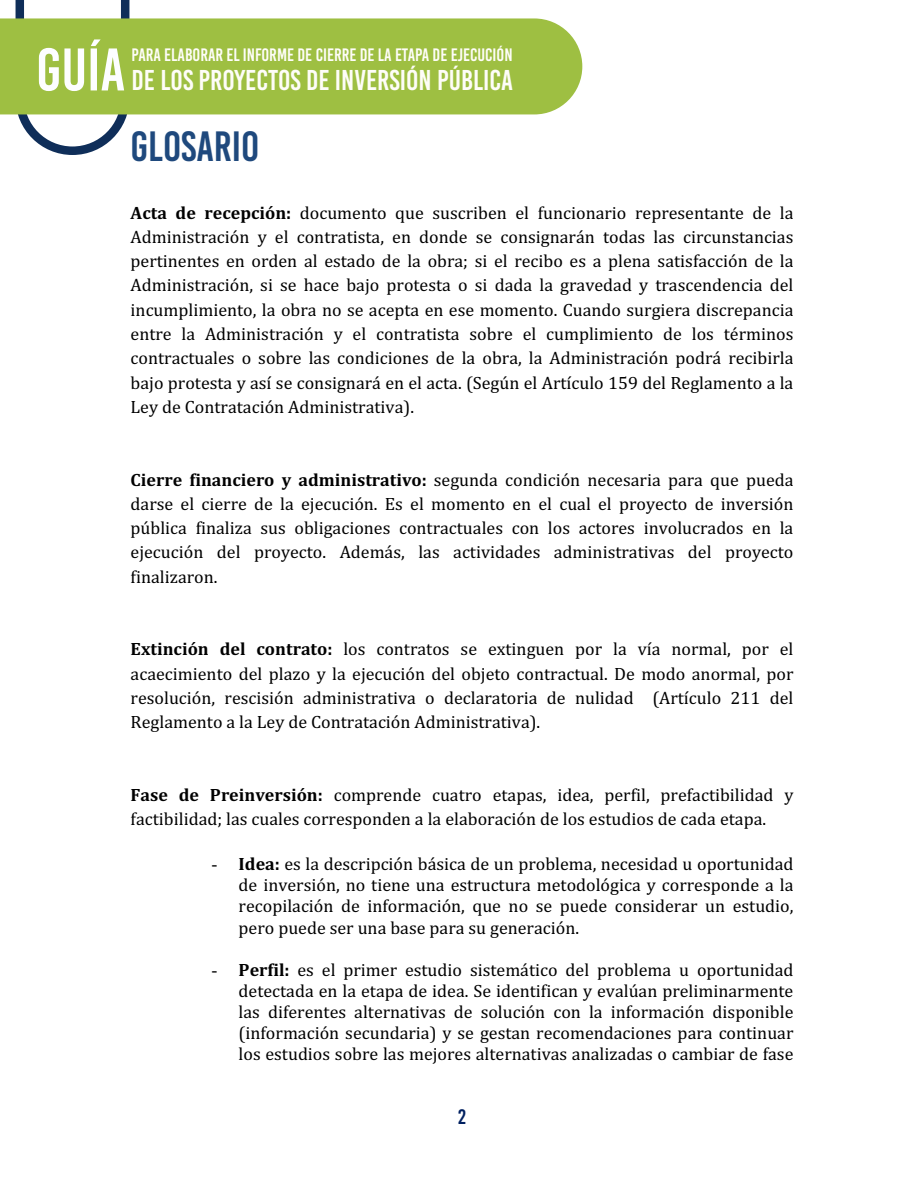
<style>
.page{position:relative;width:918px;height:1188px;background:#fff}
.page>*{position:absolute;margin:0;border:0;box-sizing:border-box;transform-origin:0 0}
.t1{font:60px "Bebas Kai";color:#fdfeff}
.t2{font:42.15px "Bebas Kai";color:#1f497d}
.t3{font:28.65px "Bebas Kai";color:#fefdf8}
.t4{font:20.85px "Bebas Kai";color:#002060}
.t5{font:18px/24.3px "Cambria";color:#000;text-align:justify}
.t6{font:18px "Bebas Kai";color:#fefdf8}
.s1{font-weight:700}
.s2{font-family:"Times New Roman"}
</style>
<div class="page">
<svg style="left:16px;top:0;width:113px;height:155px"></svg>
<div style="left:0;top:18px;width:582px;height:96px;background:#9ebf42"></div>
<h1 class="t1" style="left:36px;top:37px;width:91px">GUÍA</h1>
<p class="t6" style="left:132px;top:45px;width:383px">PARA ELABORAR EL INFORME DE CIERRE DE LA ETAPA DE EJECUCIÓN</p>
<h3 class="t3" style="left:132px;top:65px;width:383px">DE LOS PROYECTOS DE INVERSIÓN PÚBLICA</h3>
<h2 class="t2" style="left:131px;top:124px;width:130px">GLOSARIO</h2>
<p class="t5" style="left:131px;top:200px;width:664px"><span class="s1">Acta de recepción:</span> documento que suscriben el funcionario representante de la Administración y el contratista, en donde se consignarán todas las circunstancias pertinentes en orden al estado de la obra; si el recibo es a plena satisfacción de la Administración, si se hace bajo protesta o si dada la gravedad y trascendencia del incumplimiento, la obra no se acepta en ese momento. Cuando surgiera discrepancia entre la Administración y el contratista sobre el cumplimiento de los términos contractuales o sobre las condiciones de la obra, la Administración podrá recibirla bajo protesta y así se consignará en el acta. (Según el Artículo 159 del Reglamento a la Ley de Contratación Administrativa).</p>
<p class="t5" style="left:131px;top:467px;width:664px"><span class="s1">Cierre financiero y administrativo:</span> segunda condición necesaria para que pueda darse el cierre de la ejecución. Es el momento en el cual el proyecto de inversión pública finaliza sus obligaciones contractuales con los actores involucrados en la ejecución del proyecto. Además, las actividades administrativas del proyecto finalizaron.</p>
<p class="t5" style="left:131px;top:637px;width:664px"><span class="s1">Extinción del contrato:</span> los contratos se extinguen por la vía normal, por el acaecimiento del plazo y la ejecución del objeto contractual. De modo anormal, por resolución, rescisión administrativa o declaratoria de nulidad (Artículo 211 del Reglamento a la Ley de Contratación Administrativa).</p>
<p class="t5" style="left:131px;top:783px;width:664px"><span class="s1">Fase de Preinversión:</span> comprende cuatro etapas, idea, perfil, prefactibilidad y factibilidad; las cuales corresponden a la elaboración de los estudios de cada etapa.</p>
<p class="t5" style="left:239px;top:853px;width:556px;line-height:21.1px;text-indent:-27px"><span class="s2">-</span> <span class="s1">Idea:</span> es la descripción básica de un problema, necesidad u oportunidad de inversión, no tiene una estructura metodológica y corresponde a la recopilación de información, que no se puede considerar un estudio, pero puede ser una base para su generación.</p>
<p class="t5" style="left:239px;top:959px;width:556px;line-height:21px;text-indent:-27px"><span class="s2">-</span> <span class="s1">Perfil:</span> es el primer estudio sistemático del problema u oportunidad detectada en la etapa de idea. Se identifican y evalúan preliminarmente las diferentes alternativas de solución con la información disponible (información secundaria) y se gestan recomendaciones para continuar los estudios sobre las mejores alternativas analizadas o cambiar de fase</p>
<p class="t4" style="left:458px;top:1106px;width:9px">2</p>
</div>
